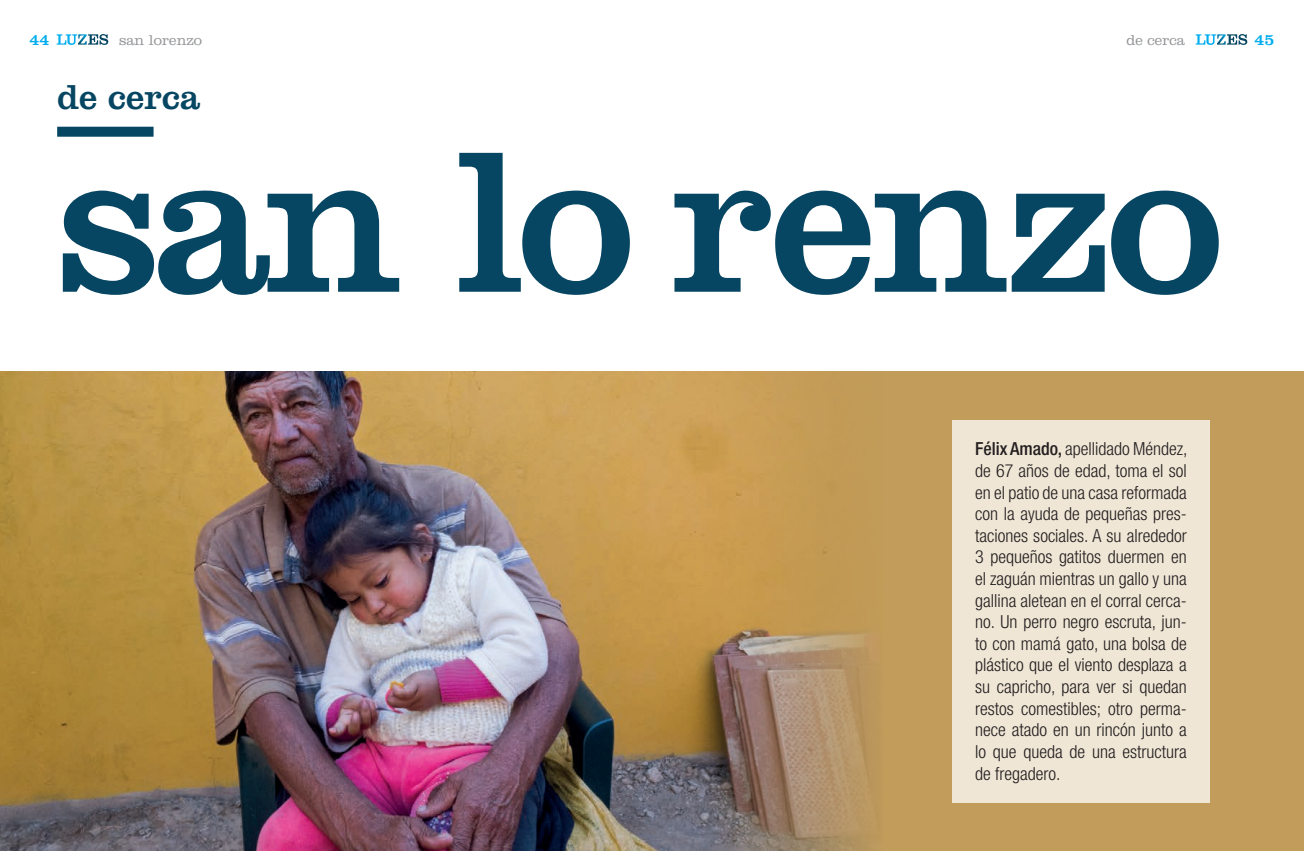
<style>
.page{position:relative;width:1304px;height:851px;background:#fff}
.page>*{position:absolute;margin:0;border:0;box-sizing:border-box;transform-origin:0 0}
.t1{font:209.3px "Clarendon LT Std";letter-spacing:-.02em;color:#074662}
.GAL_-_Secció{font:36px "Clarendon LT Std";color:#074662}
.GAl_-_destacat_2{font:300 condensed 18px/21.6px "Helvetica Neue LT Std";color:#231f20;text-align:justify}
.t2{font:16.3px "Clarendon LT Std";color:#00aeef}
.MEST_-_Títol_secció{font:300 14.7px "Clarendon LT Std";color:#939598}
.s1{font-weight:500}
</style>
<div class="page">
<div style="left:0;top:371px;width:1304px;height:479px;background:#c29c5a"></div>
<img style="left:0;top:371px;width:873px;height:479px">
<svg style="left:57px;top:34px;width:51px;height:11px"></svg>
<svg style="left:1196px;top:34px;width:51px;height:11px"></svg>
<div style="left:57px;top:127px;width:97px;height:10px;background:#074662"></div>
<div style="left:952px;top:419px;width:257px;height:383px;background:#efe6d5"></div>
<p class="t2" style="left:29px;top:30px;width:21px">44</p>
<p class="t2" style="left:1254px;top:30px;width:21px">45</p>
<p class="GAL_-_Secció" style="left:57px;top:76px;width:144px">de cerca</p>
<p class="MEST_-_Títol_secció" style="left:119px;top:31px;width:84px">san lorenzo</p>
<p class="MEST_-_Títol_secció" style="left:1126px;top:31px;width:60px">de cerca</p>
<p class="t1" style="left:55px;top:99px;width:1170px">san lo renzo</p>
<p class="GAl_-_destacat_2" style="left:975px;top:438px;width:214px"><span class="s1">Félix Amado,</span> apellidado Méndez, de 67 años de edad, toma el sol en el patio de una casa reformada con la ayuda de pequeñas pres&shy;taciones sociales. A su alrededor 3 pequeños gatitos duermen en el zaguán mientras un gallo y una gallina aletean en el corral cerca&shy;no. Un perro negro escruta, jun&shy;to con mamá gato, una bolsa de plástico que el viento desplaza a su capricho, para ver si quedan restos comestibles; otro perma&shy;nece atado en un rincón junto a lo que queda de una estructura de fregadero.</p>
</div>
